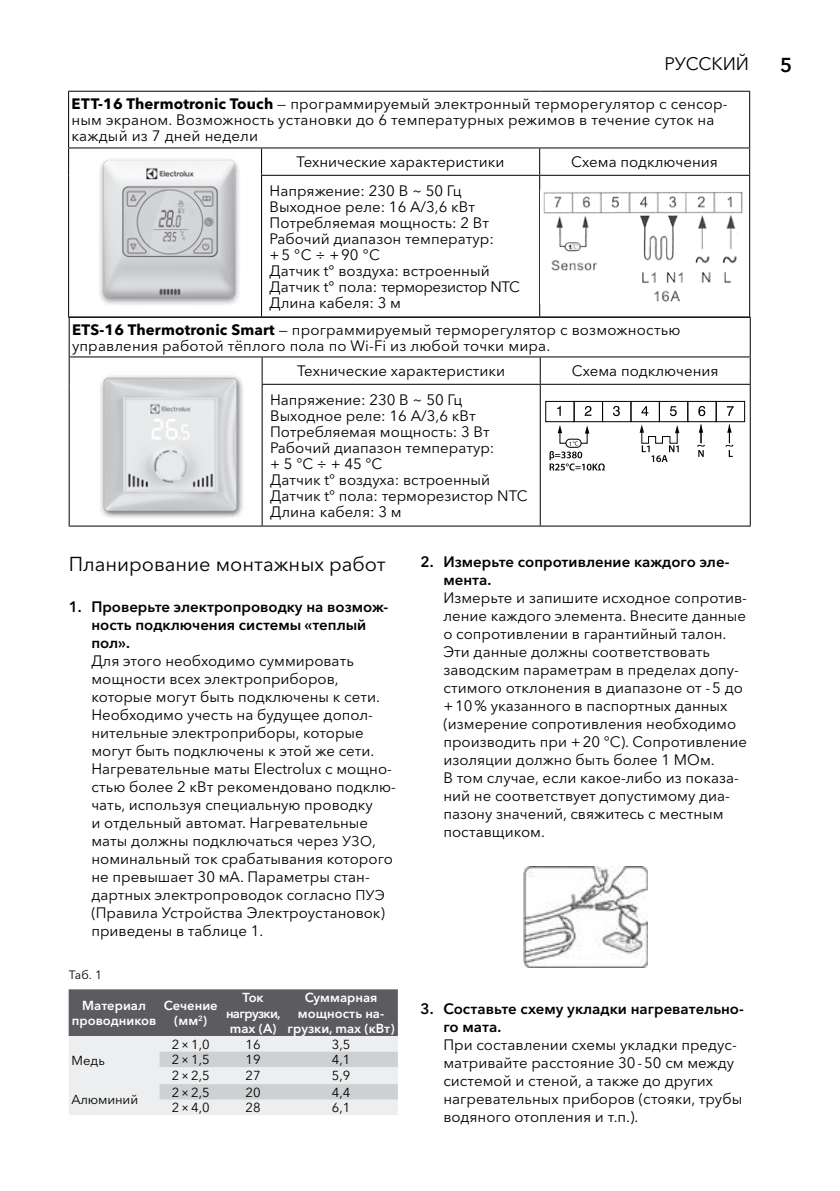
<style>
.page{position:relative;width:840px;height:1191px;background:#fff}
.page>*{position:absolute;margin:0;border:0;box-sizing:border-box;transform-origin:0 0}
.t1{font:20px "Avenir Next Cyr";color:#000}
.t2{font:600 20px "Avenir Next Cyr";color:#000}
.t3{font:18px "Avenir Next Cyr";color:#000}
.t4{font:15px/18px "Avenir Next Cyr";color:#000}
.t5{font:600 15px/18px "Avenir Next Cyr";color:#000}
.t6{font:600 13px/15.6px "Avenir Next Cyr";color:#fff;text-align:center}
.t7{font:13px "Avenir Next Cyr";color:#000}
.t8{font:600 13px/15.6px "Avenir Next Cyr";letter-spacing:-.05em;color:#fff;text-align:center}
.t9{font:12px "Avenir Next Cyr";color:#000}
.s1{font-weight:700}
.s2{font-size:14px}
</style>
<div class="page">
<hr style="left:68px;top:91px;width:193px;height:1px;background:#000">
<hr style="left:68px;top:92px;width:1px;height:55px;background:#000">
<hr style="left:261px;top:91px;width:278px;height:1px;background:#000">
<hr style="left:539px;top:91px;width:210px;height:1px;background:#000">
<hr style="left:748px;top:92px;width:1px;height:55px;background:#000">
<hr style="left:68px;top:147px;width:193px;height:1px;background:#000">
<svg style="left:68px;top:148px;width:1px;height:27px"></svg>
<hr style="left:68px;top:175px;width:1px;height:141px;background:#000">
<hr style="left:261px;top:147px;width:278px;height:1px;background:#000">
<svg style="left:261px;top:148px;width:1px;height:27px"></svg>
<hr style="left:539px;top:147px;width:210px;height:1px;background:#000">
<svg style="left:539px;top:148px;width:1px;height:27px"></svg>
<hr style="left:261px;top:175px;width:278px;height:1px;background:#000">
<hr style="left:261px;top:176px;width:1px;height:140px;background:#000">
<hr style="left:539px;top:175px;width:210px;height:1px;background:#000">
<hr style="left:539px;top:176px;width:1px;height:140px;background:#000">
<hr style="left:748px;top:176px;width:1px;height:140px;background:#000">
<hr style="left:68px;top:316px;width:193px;height:1px;background:#000">
<hr style="left:261px;top:316px;width:278px;height:1px;background:#000">
<hr style="left:539px;top:316px;width:210px;height:1px;background:#000">
<hr style="left:69px;top:317px;width:193px;height:1px;background:#000">
<hr style="left:69px;top:318px;width:1px;height:38px;background:#000">
<hr style="left:262px;top:317px;width:278px;height:1px;background:#000">
<hr style="left:540px;top:317px;width:210px;height:1px;background:#000">
<hr style="left:749px;top:318px;width:1px;height:38px;background:#000">
<hr style="left:69px;top:356px;width:193px;height:1px;background:#000">
<svg style="left:69px;top:357px;width:1px;height:27px"></svg>
<hr style="left:69px;top:384px;width:1px;height:141px;background:#000">
<hr style="left:262px;top:356px;width:278px;height:1px;background:#000">
<svg style="left:261px;top:357px;width:1px;height:27px"></svg>
<hr style="left:540px;top:356px;width:210px;height:1px;background:#000">
<svg style="left:539px;top:357px;width:1px;height:27px"></svg>
<svg style="left:749px;top:357px;width:1px;height:27px"></svg>
<hr style="left:261px;top:384px;width:279px;height:1px;background:#000">
<hr style="left:261px;top:385px;width:1px;height:140px;background:#000">
<hr style="left:540px;top:384px;width:210px;height:1px;background:#000">
<hr style="left:539px;top:385px;width:1px;height:140px;background:#000">
<hr style="left:749px;top:385px;width:1px;height:140px;background:#000">
<hr style="left:69px;top:525px;width:193px;height:1px;background:#000">
<hr style="left:262px;top:525px;width:278px;height:1px;background:#000">
<hr style="left:540px;top:525px;width:210px;height:1px;background:#000">
<img style="left:99px;top:159px;width:140px;height:146px">
<img style="left:100px;top:375px;width:143px;height:143px">
<img style="left:543px;top:192px;width:200px;height:110px">
<div style="left:545px;top:401px;width:29px;height:21px;border:1px solid #000"></div>
<svg style="left:557px;top:406px;width:3px;height:10px"></svg>
<div style="left:573px;top:401px;width:29px;height:21px;border:1px solid #000"></div>
<svg style="left:584px;top:406px;width:7px;height:10px"></svg>
<div style="left:602px;top:401px;width:29px;height:21px;border:1px solid #000"></div>
<svg style="left:613px;top:406px;width:6px;height:10px"></svg>
<div style="left:630px;top:401px;width:29px;height:21px;border:1px solid #000"></div>
<svg style="left:641px;top:406px;width:7px;height:10px"></svg>
<div style="left:658px;top:401px;width:29px;height:21px;border:1px solid #000"></div>
<svg style="left:669px;top:406px;width:7px;height:10px"></svg>
<div style="left:687px;top:401px;width:29px;height:21px;border:1px solid #000"></div>
<svg style="left:698px;top:406px;width:6px;height:10px"></svg>
<div style="left:715px;top:401px;width:29px;height:21px;border:1px solid #000"></div>
<svg style="left:726px;top:406px;width:7px;height:10px"></svg>
<svg style="left:557px;top:425px;width:5px;height:8px"></svg>
<svg style="left:585px;top:425px;width:4px;height:8px"></svg>
<div style="left:565px;top:439px;width:16px;height:9px;border:1px solid #000;border-radius:4px"></div>
<svg style="left:569px;top:441px;width:8px;height:4px"></svg>
<svg style="left:549px;top:451px;width:55px;height:19px"></svg>
<svg style="left:639px;top:424px;width:40px;height:38px"></svg>
<svg style="left:697px;top:424px;width:7px;height:33px"></svg>
<svg style="left:725px;top:424px;width:8px;height:33px"></svg>
<svg style="left:69px;top:989px;width:328px;height:126px;background:#b1b2b4"></svg>
<img style="left:523px;top:866px;width:124px;height:101px">
<p class="t3" style="left:664px;top:53px;width:86px">РУССКИЙ</p>
<h1 class="t2" style="left:779px;top:53px;width:14px">5</h1>
<p class="t4" style="left:71px;top:96px;width:657px;line-height:16px"><span class="s1">ETT-16 Thermotronic Touch</span> — программируемый электронный терморегулятор с сенсор&shy;ным экраном. Возможность установки до 6 температурных режимов в течение суток на каждый из 7 дней недели</p>
<p class="t4" style="left:296px;top:153px;width:209px">Технические характеристики</p>
<p class="t4" style="left:571px;top:153px;width:148px">Схема подключения</p>
<p class="t4" style="left:269px;top:183px;width:252px;line-height:16px">Напряжение: 230 В ~ 50 Гц<br>Выходное реле: 16 А/3,6 кВт<br>Потребляемая мощность: 2 Вт<br>Рабочий диапазон температур:<br>+5 °C ÷ +90 °C<br>Датчик t° воздуха: встроенный<br>Датчик t° пола: терморезистор NTC<br>Длина кабеля: 3 м</p>
<p class="t4" style="left:72px;top:321px;width:609px;line-height:16px"><span class="s1">ETS-16 Thermotronic Smart</span> — программируемый терморегулятор с возможностью управления работой тёплого пола по Wi-Fi из любой точки мира.</p>
<p class="t4" style="left:297px;top:362px;width:209px">Технические характеристики</p>
<p class="t4" style="left:571px;top:362px;width:148px">Схема подключения</p>
<p class="t4" style="left:270px;top:391px;width:259px;line-height:16px">Напряжение: 230 В ~ 50 Гц<br>Выходное реле: 16 А/3,6 кВт<br>Потребляемая мощность: 3 Вт<br>Рабочий диапазон температур:<br>+ 5 °C ÷ + 45 °C<br>Датчик t° воздуха: встроенный<br>Датчик t° пола: терморезистор NTC<br>Длина кабеля: 3 м</p>
<h1 class="t1" style="left:69px;top:552px;width:318px">Планирование монтажных работ</h1>
<p class="t5" style="left:91px;top:597px;width:298px;text-indent:-23px">1. Проверьте электропроводку на возмож&shy;ность подключения системы «теплый пол».</p>
<p class="t4" style="left:91px;top:651px;width:306px">Для этого необходимо суммировать мощности всех электроприборов, которые могут быть подключены к сети.<br>Необходимо учесть на будущее допол&shy;нительные электроприборы, которые могут быть подключены к этой же сети.<br>Нагревательные маты Electrolux с мощно&shy;стью более 2 кВт рекомендовано подклю&shy;чать, используя специальную проводку<br>и отдельный автомат. Нагревательные маты должны подключаться через <span class="s2">УЗО</span>, номинальный ток срабатывания которого не превышает 30 мА. Параметры стан&shy;дартных электропроводок согласно <span class="s2">ПУЭ </span>(Правила Устройства Электроустановок) приведены в таблице 1.</p>
<p class="t9" style="left:69px;top:967px;width:35px">Таб. 1</p>
<p class="t6" style="left:72px;top:997px;width:86px">Материал проводников</p>
<p class="t6" style="left:164px;top:997px;width:55px">Сечение (мм<sup>2</sup>)</p>
<p class="t8" style="left:226px;top:989px;width:56px">Ток нагрузки, max (А)</p>
<p class="t6" style="left:287px;top:989px;width:108px">Суммарная мощность на&shy;грузки, max (кВт)</p>
<p class="t7" style="left:71px;top:1052px;width:35px">Медь</p>
<p class="t5" style="left:443px;top:553px;width:287px;text-indent:-23px">2. Измерьте сопротивление каждого эле&shy;мента.</p>
<p class="t4" style="left:443px;top:589px;width:305px">Измерьте и запишите исходное сопротив&shy;ление каждого элемента. Внесите данные о сопротивлении в гарантийный талон.<br>Эти данные должны соответствовать заводским параметрам в пределах допу&shy;стимого отклонения в диапазоне от -5 до +10% указанного в паспортных данных (измерение сопротивления необходимо производить при +20 °C). Сопротивление изоляции должно быть более 1 МОм.<br>В том случае, если какое-либо из показа&shy;ний не соответствует допустимому диа&shy;пазону значений, свяжитесь с местным поставщиком.</p>
<p class="t5" style="left:443px;top:999px;width:302px;text-indent:-23px">3. Составьте схему укладки нагревательно&shy;го мата.</p>
<p class="t4" style="left:443px;top:1035px;width:300px">При составлении схемы укладки предус&shy;матривайте расстояние 30-50 см между системой и стеной, а также до других нагревательных приборов (стояки, трубы водяного отопления и т.п.).</p>
<p class="t7" style="left:172px;top:1036px;width:39px">2×1,0</p>
<p class="t7" style="left:245px;top:1036px;width:17px">16</p>
<p class="t7" style="left:332px;top:1036px;width:20px">3,5</p>
<p class="t7" style="left:172px;top:1052px;width:39px">2×1,5</p>
<p class="t7" style="left:245px;top:1052px;width:17px">19</p>
<p class="t7" style="left:332px;top:1052px;width:20px">4,1</p>
<p class="t7" style="left:172px;top:1068px;width:39px">2×2,5</p>
<p class="t7" style="left:245px;top:1068px;width:17px">27</p>
<p class="t7" style="left:332px;top:1068px;width:20px">5,9</p>
<p class="t7" style="left:172px;top:1084px;width:39px">2×2,5</p>
<p class="t7" style="left:245px;top:1084px;width:17px">20</p>
<p class="t7" style="left:332px;top:1084px;width:20px">4,4</p>
<p class="t7" style="left:172px;top:1100px;width:39px">2×4,0</p>
<p class="t7" style="left:245px;top:1100px;width:17px">28</p>
<p class="t7" style="left:332px;top:1100px;width:20px">6,1</p>
<p class="t7" style="left:71px;top:1092px;width:68px">Алюминий</p>
</div>
